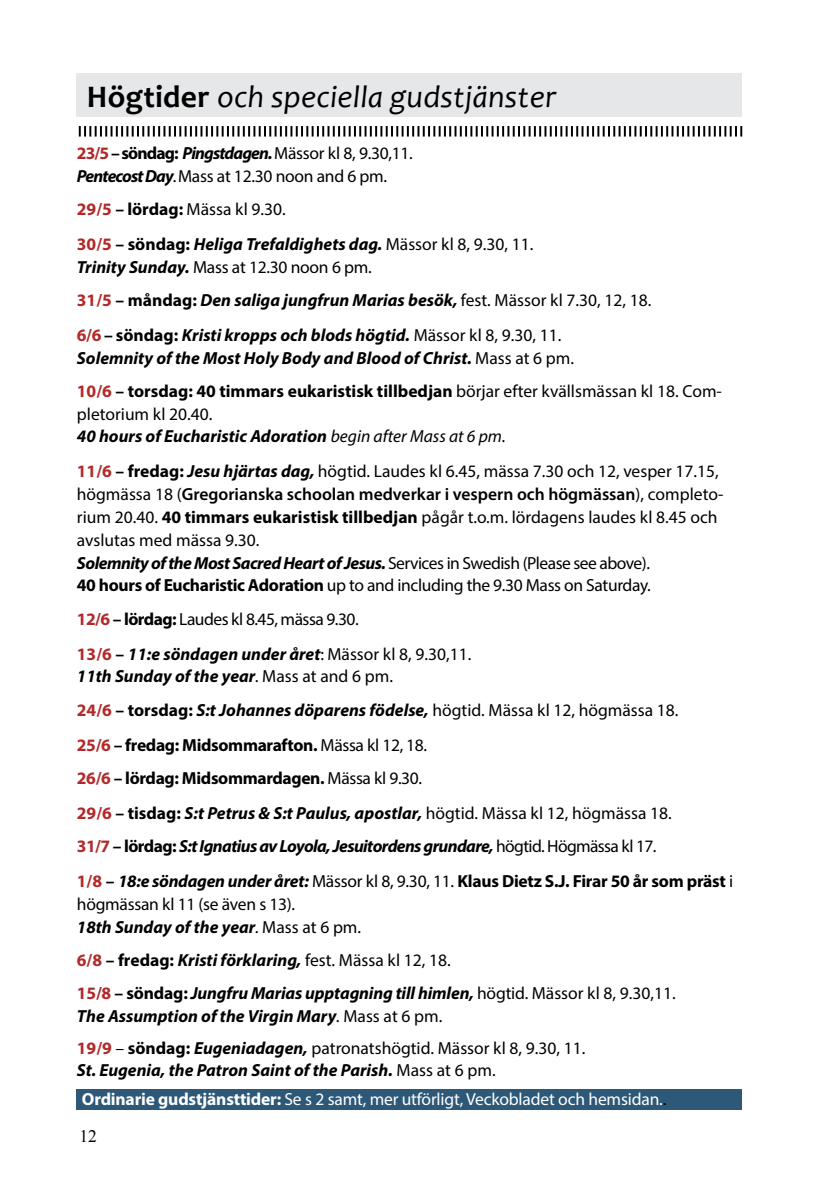
<style>
.page{position:relative;width:819px;height:1201px;background:#fff}
.page>*{position:absolute;margin:0;border:0;box-sizing:border-box;transform-origin:0 0}
.t1{font:italic 31.5px "Candara";letter-spacing:.01em;color:#000}
.t2{font:17.5px/22.8px "Myriad Pro";color:#000}
.t3{font:italic 700 17.5px/33.2px "Myriad Pro";color:#000}
.t4{font:italic 700 17.5px/33.2px "Myriad Pro";letter-spacing:-.035em;color:#000}
.t5{font:17.5px/35px "Myriad Pro";letter-spacing:-.03em;color:#000}
.t6{font:700 17.5px/33.2px "Myriad Pro";letter-spacing:-.02em;color:#000}
.t7{font:17.5px "Myriad Pro";letter-spacing:-.01em;color:#fff}
.t8{font:17.5px "Times New Roman";color:#000}
.s1{font-weight:700;font-style:normal}
.s2{font-weight:700;color:#b2292a}
.s3{font-weight:700}
.s4{font-weight:700;font-style:italic}
.s5{font-weight:400;font-style:normal}
.s6{font-style:normal;color:#b2292a}
.s7{font-style:normal}
.s8{font-style:italic}
.s9{font-weight:600}
.s10{font-weight:400}
.s11{color:#b2292a}
.s12{color:#000}
</style>
<div class="page">
<div style="left:77px;top:1089px;width:665px;height:21px;background:#2e5877"></div>
<svg style="left:79px;top:126px;width:663px;height:10px"></svg>
<div style="left:77px;top:74px;width:665px;height:43px;background:#e6e7e8"></div>
<h1 class="t1" style="left:87px;top:77px;width:471px"><span class="s1">Högtider</span> och speciella gudstjänster</h1>
<p class="t2" style="left:77px;top:141px;width:337px"><span class="s2">23/5</span> <span class="s3">– söndag:</span> <span class="s4">Pingstdagen.</span> Mässor kl 8, 9.30,11.<br><span class="s4">Pentecost Day</span>.Mass at 12.30 noon and 6 pm.</p>
<p class="t2" style="left:77px;top:191px;width:458px;line-height:35px"><span class="s2">29/5</span> <span class="s3">– lördag:</span> Mässa kl 9.30.<br><span class="s2">30/5</span> <span class="s3">– söndag:</span> <span class="s4">Heliga Trefaldighets dag.</span> Mässor kl 8, 9.30, 11.</p>
<p class="t3" style="left:77px;top:249px;width:576px">Trinity Sunday. <span class="s5">Mass at 12.30 noon 6 pm.<br></span><span class="s6">31/5</span> <span class="s7">– måndag:</span> Den saliga jungfrun Marias besök, <span class="s5">fest. Mässor kl 7.30, 12, 18.</span></p>
<p class="t3" style="left:77px;top:323px;width:498px;line-height:22.8px"><span class="s6">6/6</span> <span class="s7">– söndag:</span> Kristi kropps och blods högtid. <span class="s5">Mässor kl 8, 9.30, 11.<br></span>Solemnity of the Most Holy Body and Blood of Christ. <span class="s5">Mass at 6 pm.</span></p>
<p class="t2" style="left:77px;top:379px;width:646px"><span class="s2">10/6</span> <span class="s3">– torsdag: 40 timmars eukaristisk tillbedjan</span> börjar efter kvällsmässan kl 18. Com&shy;pletorium kl 20.40.<br><span class="s4">40 hours of Eucharistic Adoration</span> <span class="s8">begin after Mass at 6 pm.</span></p>
<p class="t2" style="left:77px;top:460px;width:648px"><span class="s2">11/6</span> <span class="s3">– fredag:</span> <span class="s4">Jesu hjärtas dag,</span> högtid. Laudes kl 6.45, mässa 7.30 och 12, vesper 17.15, högmässa 18 (<span class="s9">Gregorianska schoolan medverkar i vespern och högmässan</span>), completo&shy;rium 20.40. <span class="s3">40 timmars eukaristisk tillbedjan</span> pågår t.o.m. lördagens laudes kl 8.45 och avslutas med mässa 9.30.<br><span class="s4">Solemnity of the Most Sacred Heart of Jesus.</span> Services in Swedish (Please see above).<br><span class="s3">40 hours of Eucharistic Adoration</span> up to and including the 9.30 Mass on Saturday.</p>
<p class="t5" style="left:77px;top:601px;width:396px"><span class="s2">12/6</span> <span class="s3">– lördag:</span> Laudes kl 8.45, mässa 9.30.<br><span class="s2">13/6</span> <span class="s3">–</span> <span class="s4">11:e söndagen under året</span>: Mässor kl 8, 9.30,11.</p>
<p class="t3" style="left:77px;top:659px;width:603px">11th Sunday of the year<span class="s10">.</span> <span class="s5">Mass at and 6 pm.<br></span><span class="s6">24/6</span> <span class="s7">– torsdag:</span> S:t Johannes döparens födelse, <span class="s5">högtid. Mässa kl 12, högmässa 18.</span></p>
<p class="t6" style="left:77px;top:727px;width:352px"><span class="s11">25/6</span> – fredag: Midsommarafton. <span class="s10">Mässa kl 12, 18.<br></span><span class="s11">26/6</span> – lördag: Midsommardagen. <span class="s10">Mässa kl 9.30.</span></p>
<p class="t4" style="left:77px;top:795px;width:596px"><span class="s6">29/6</span> <span class="s7">– tisdag:</span> S:t Petrus &amp; S:t Paulus, apostlar, <span class="s5">högtid. Mässa kl 12, högmässa 18.<br></span><span class="s6">31/7</span> <span class="s7">– lördag:</span> S:t Ignatius av Loyola, Jesuitordens grundare, <span class="s5">högtid. Högmässa kl 17.</span></p>
<p class="t2" style="left:77px;top:869px;width:657px"><span class="s2">1/8</span> <span class="s3">–</span> <span class="s4">18:e söndagen under året:</span> Mässor kl 8, 9.30, 11. <span class="s3">Klaus Dietz S.J. Firar 50 år som präst</span> i högmässan kl 11 (se även s 13).<br><span class="s4">18th Sunday of the year</span><span class="s8">.</span> Mass at 6 pm.</p>
<p class="t3" style="left:77px;top:942px;width:600px"><span class="s6">6/8</span> <span class="s7">– fredag:</span> Kristi förklaring, <span class="s5">fest. Mässa kl 12, 18.<br></span><span class="s6">15/8</span> <span class="s7">– söndag:</span> Jungfru Marias upptagning till himlen, <span class="s5">högtid. Mässor kl 8, 9.30,11.</span></p>
<p class="t2" style="left:77px;top:1000px;width:510px;line-height:31.5px"><span class="s4">The Assumption of the Virgin Mary</span><span class="s8">.</span> Mass at 6 pm.<br><span class="s2">19/9</span> – <span class="s3">söndag:</span> <span class="s4">Eugeniadagen,</span> patronatshögtid. Mässor kl 8, 9.30, 11.</p>
<p class="t3" style="left:77px;top:1053px;width:420px">St. Eugenia, the Patron Saint of the Parish. <span class="s5">Mass at 6 pm.</span></p>
<p class="t7" style="left:82px;top:1087px;width:586px"><span class="s3">Ordinarie gudstjänsttider:</span> Se s 2 samt, mer utförligt, Veckobladet och hemsidan.<span class="s12">.</span></p>
<p class="t8" style="left:79px;top:1124px;width:19px">12</p>
</div>
